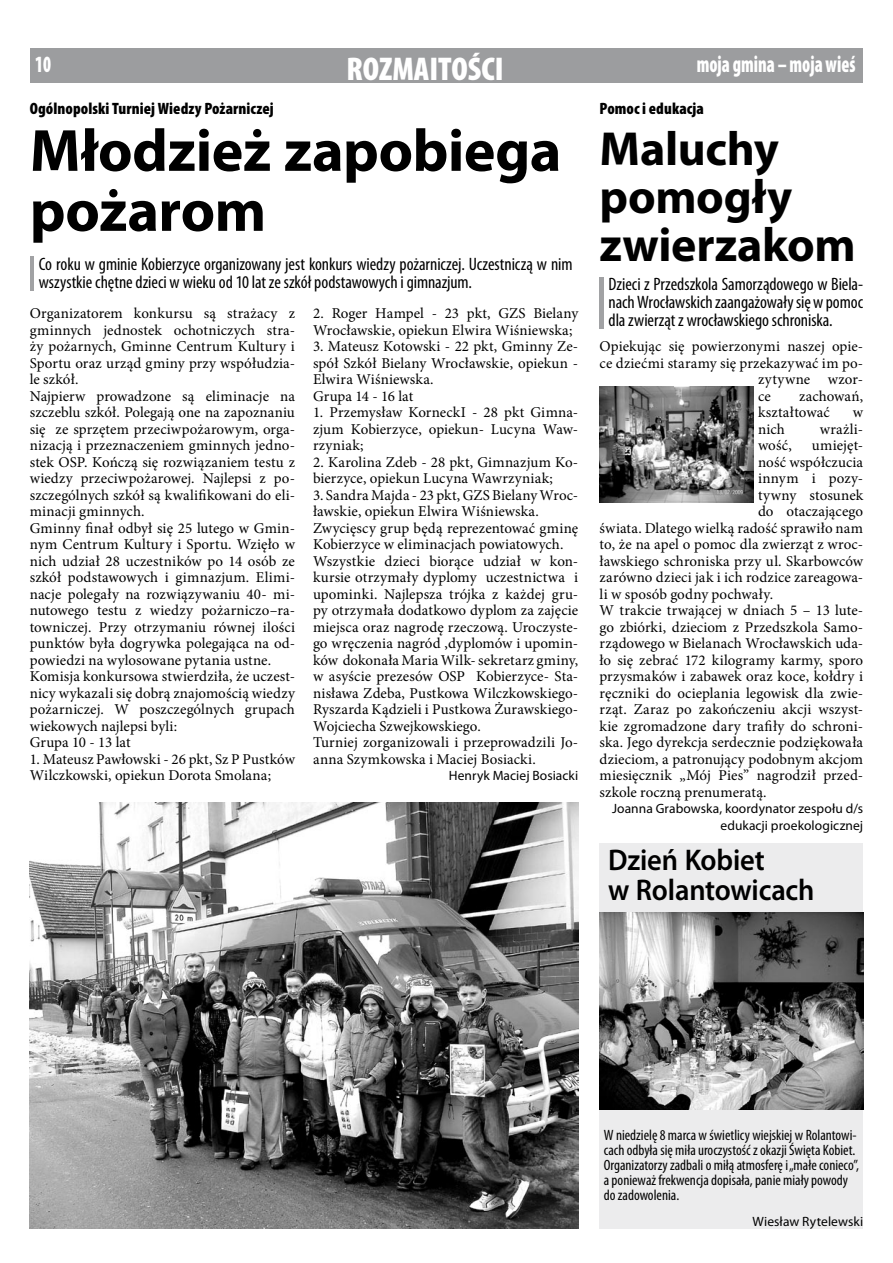
<style>
.page{position:relative;width:893px;height:1263px;background:#fff}
.page>*{position:absolute;margin:0;border:0;box-sizing:border-box;transform-origin:0 0}
.t1{font:700 60px/60px "Myriad Pro";letter-spacing:-.005em;color:#000}
.t2{font:700 48px/48px "Myriad Pro";letter-spacing:-.005em;color:#000}
.t3{font:900 condensed 33px "Myriad Pro";color:#fff}
.t4{font:600 30px/30px "Myriad Pro";letter-spacing:-.005em;color:#000;scale:.95 1}
.t5{font:900 condensed 23.4px "Myriad Pro";color:#fff;scale:.77 1}
.t6{font:condensed 18px/18px "Myriad Pro";letter-spacing:-.005em;color:#000}
.t7{font:900 condensed 16.5px "Myriad Pro";letter-spacing:.005em;color:#000}
.t8{font:15px/16.5px "Minion Pro";letter-spacing:.005em;color:#000}
.t9{font:condensed 15px/15px "Myriad Pro";color:#000}
.t10{font:15px "Minion Pro";letter-spacing:.025em;color:#000}
.t11{font:13.5px/16.5px "Myriad Pro";letter-spacing:.005em;color:#000;text-align:right}
</style>
<div class="page">
<hr style="left:30px;top:257px;width:4px;height:34px;background:#a1a2a4">
<img style="left:30px;top:802px;width:548px;height:427px">
<div style="left:600px;top:843px;width:263px;height:386px;background:#ececed"></div>
<img style="left:600px;top:912px;width:263px;height:198px">
<hr style="left:600px;top:277px;width:4px;height:52px;background:#a1a2a4">
<img style="left:600px;top:387px;width:154px;height:116px">
<div style="left:30px;top:49px;width:832px;height:34px;background:#9c9d9f"></div>
<h3 class="t3" style="left:346px;top:48px;width:159px">ROZMAITOŚCI</h3>
<h3 class="t5" style="left:35px;top:50px;width:22px">10</h3>
<h3 class="t5" style="left:697px;top:50px;width:208px">moja gmina – moja wieś</h3>
<h3 class="t3" style="left:308px;top:48px;width:235px">SPORT/INFORMACJE</h3>
<p class="t7" style="left:30px;top:98px;width:246px">Ogólnopolski Turniej Wiedzy Pożarniczej</p>
<h1 class="t1" style="left:30px;top:119px;width:533px">Młodzież zapobiega pożarom</h1>
<p class="t6" style="left:39px;top:255px;width:535px">Co roku w gminie Kobierzyce organizowany jest konkurs wiedzy pożarniczej. Uczestniczą w nim wszystkie chętne dzieci w wieku od 10 lat ze szkół podstawowych i gimnazjum.</p>
<p class="t8" style="left:30px;top:305px;width:267px">Organizatorem konkursu są strażacy z gminnych jednostek ochotniczych stra&shy;ży pożarnych, Gminne Centrum Kultury i Sportu oraz urząd gminy przy współudzia&shy;le szkół.<br>Najpierw prowadzone są eliminacje na szczeblu szkół. Polegają one na zapoznaniu się ze sprzętem przeciwpożarowym, orga&shy;nizacją i przeznaczeniem gminnych jedno&shy;stek OSP. Kończą się rozwiązaniem testu z wiedzy przeciwpożarowej. Najlepsi z po&shy;szczególnych szkół są kwalifikowani do eli&shy;minacji gminnych.<br>Gminny finał odbył się 25 lutego w Gmin&shy;nym Centrum Kultury i Sportu. Wzięło w nich udział 28 uczestników po 14 osób ze szkół podstawowych i gimnazjum. Elimi&shy;nacje polegały na rozwiązywaniu 40- mi&shy;nutowego testu z wiedzy pożarniczo–ra&shy;towniczej. Przy otrzymaniu równej ilości punktów była dogrywka polegająca na od&shy;powiedzi na wylosowane pytania ustne.<br>Komisja konkursowa stwierdziła, że uczest&shy;nicy wykazali się dobrą znajomością wiedzy pożarniczej. W poszczególnych grupach wiekowych najlepsi byli:<br>Grupa 10 - 13 lat</p>
<p class="t8" style="left:30px;top:751px;width:267px">1. Mateusz Pawłowski - 26 pkt, Sz P Pustków<br>Wilczkowski, opiekun Dorota Smolana;</p>
<p class="t8" style="left:313px;top:305px;width:267px">2. Roger Hampel - 23 pkt, GZS Bielany<br>Wrocławskie, opiekun Elwira Wiśniewska;</p>
<p class="t8" style="left:313px;top:338px;width:267px">3. Mateusz Kotowski - 22 pkt, Gminny Ze&shy;spół Szkół Bielany Wrocławskie, opiekun -<br>Elwira Wiśniewska.<br>Grupa 14 - 16 lat</p>
<p class="t8" style="left:313px;top:404px;width:267px;text-align:justify">1. Przemysław KorneckI - 28 pkt Gimna&shy;zjum Kobierzyce, opiekun- Lucyna Waw&shy;rzyniak;</p>
<p class="t8" style="left:313px;top:454px;width:267px">2. Karolina Zdeb - 28 pkt, Gimnazjum Ko&shy;bierzyce, opiekun Lucyna Wawrzyniak;</p>
<p class="t8" style="left:313px;top:487px;width:267px">3. Sandra Majda - 23 pkt, GZS Bielany Wroc&shy;ławskie, opiekun Elwira Wiśniewska.<br>Zwycięscy grup będą reprezentować gminę Kobierzyce w eliminacjach powiatowych.<br>Wszystkie dzieci biorące udział w kon&shy;kursie otrzymały dyplomy uczestnictwa i upominki. Najlepsza trójka z każdej gru&shy;py otrzymała dodatkowo dyplom za zajęcie miejsca oraz nagrodę rzeczową. Uroczyste&shy;go wręczenia nagród ,dyplomów i upomin&shy;ków dokonała Maria Wilk- sekretarz gminy, w asyście prezesów OSP Kobierzyce- Sta&shy;nisława Zdeba, Pustkowa Wilczkowskiego-Ryszarda Kądzieli i Pustkowa Żurawskiego-Wojciecha Szwejkowskiego.<br>Turniej zorganizowali i przeprowadzili Jo&shy;anna Szymkowska i Maciej Bosiacki.</p>
<p class="t11" style="left:449px;top:767px;width:131px">Henryk Maciej Bosiacki</p>
<p class="t7" style="left:600px;top:98px;width:106px">Pomoc i edukacja</p>
<h2 class="t2" style="left:600px;top:124px;width:258px">Maluchy pomogły zwierzakom</h2>
<p class="t6" style="left:609px;top:275px;width:256px;text-align:justify">Dzieci z Przedszkola Samorządowego w Biela&shy;nachWrocławskich zaangażowałysięwpomoc dla zwierząt z wrocławskiego schroniska.</p>
<p class="t8" style="left:600px;top:338px;width:265px">Opiekując się powierzonymi naszej opie-</p>
<p class="t8" style="left:600px;top:355px;width:265px">ce dziećmi staramy się przekazywać im po-</p>
<p class="t10" style="left:758px;top:369px;width:107px">zytywne wzor-</p>
<p class="t8" style="left:758px;top:388px;width:14px">ce</p>
<p class="t8" style="left:758px;top:388px;width:107px;text-indent:41px">zachowań, kształtować</p>
<p class="t8" style="left:853px;top:404px;width:12px">w</p>
<p class="t8" style="left:758px;top:421px;width:28px">nich</p>
<p class="t8" style="left:820px;top:421px;width:45px">wrażli-</p>
<p class="t8" style="left:758px;top:437px;width:35px">wość,</p>
<p class="t8" style="left:812px;top:437px;width:53px">umiejęt-</p>
<p class="t8" style="left:758px;top:454px;width:107px">ność współczucia</p>
<p class="t8" style="left:758px;top:470px;width:107px">innym i pozy-</p>
<p class="t8" style="left:758px;top:487px;width:107px">tywny stosunek</p>
<p class="t8" style="left:758px;top:503px;width:107px">do otaczającego</p>
<p class="t8" style="left:600px;top:520px;width:265px">świata. Dlatego wielką radość sprawiło nam</p>
<p class="t8" style="left:600px;top:536px;width:265px">to, że na apel o pomoc dla zwierząt z wroc-</p>
<p class="t8" style="left:600px;top:553px;width:265px">ławskiego schroniska przy ul. Skarbowców</p>
<p class="t8" style="left:600px;top:569px;width:265px">zarówno dzieci jak i ich rodzice zareagowa-</p>
<p class="t8" style="left:600px;top:586px;width:175px">li w sposób godny pochwały.</p>
<p class="t8" style="left:600px;top:602px;width:265px">W trakcie trwającej w dniach 5 – 13 lute-</p>
<p class="t8" style="left:600px;top:619px;width:265px">go zbiórki, dzieciom z Przedszkola Samo-</p>
<p class="t8" style="left:600px;top:635px;width:265px">rządowego w Bielanach Wrocławskich uda-</p>
<p class="t8" style="left:600px;top:652px;width:265px">ło się zebrać 172 kilogramy karmy, sporo</p>
<p class="t8" style="left:600px;top:668px;width:265px">przysmaków i zabawek oraz koce, kołdry i</p>
<p class="t8" style="left:600px;top:685px;width:265px">ręczniki do ocieplania legowisk dla zwie-</p>
<p class="t8" style="left:600px;top:701px;width:265px">rząt. Zaraz po zakończeniu akcji wszyst-</p>
<p class="t8" style="left:600px;top:718px;width:265px">kie zgromadzone dary trafiły do schroni-</p>
<p class="t8" style="left:600px;top:734px;width:265px">ska. Jego dyrekcja serdecznie podziękowała</p>
<p class="t8" style="left:600px;top:751px;width:265px">dzieciom, a patronujący podobnym akcjom</p>
<p class="t8" style="left:600px;top:767px;width:265px">miesięcznik „Mój Pies” nagrodził przed-</p>
<p class="t8" style="left:600px;top:784px;width:169px">szkole roczną prenumeratą.</p>
<p class="t11" style="left:612px;top:800px;width:253px">Joanna Grabowska, koordynator zespołu d/s edukacji proekologicznej</p>
<h3 class="t4" style="left:608px;top:844px;width:219px">Dzień Kobiet<br>w Rolantowicach</h3>
<p class="t9" style="left:604px;top:1127px;width:257px">W niedzielę 8 marca w świetlicy wiejskiej w Rolantowi&shy;cach odbyła się miła uroczystość z okazji Święta Kobiet.<br>Organizatorzy zadbali o miłą atmosferę i„małe conieco”, a ponieważ frekwencja dopisała, panie miały powody do zadowolenia.</p>
<p class="t11" style="left:752px;top:1213px;width:112px">Wiesław Rytelewski</p>
</div>
